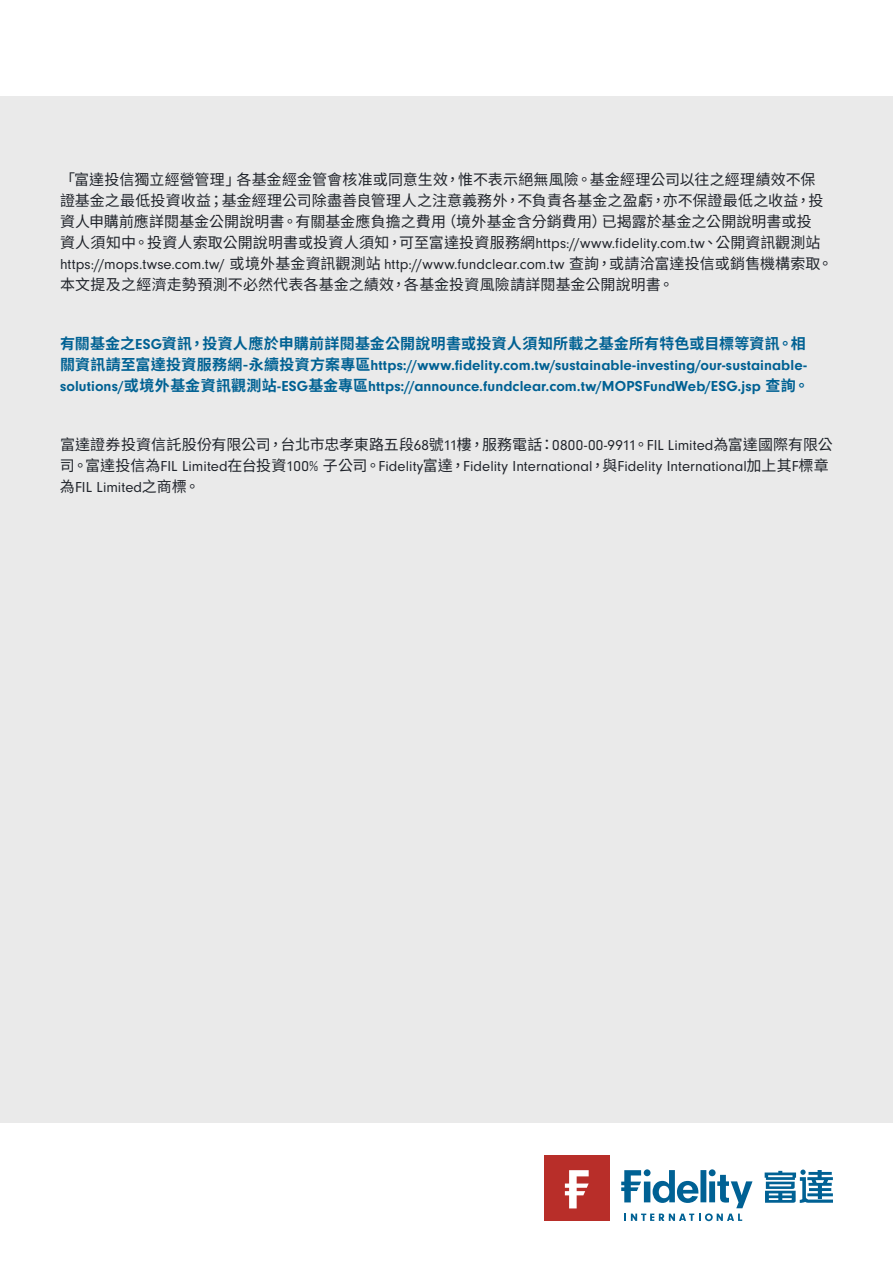
<style>
.page{position:relative;width:893px;height:1263px;background:#fff}
.page>*{position:absolute;margin:0;border:0;box-sizing:border-box;transform-origin:0 0}
.t1{font:15px/21px "Noto Sans CJ Ktc";letter-spacing:.005em;color:#20242b}
.t2{font:15px/21px "Neuzeit Gro";letter-spacing:.005em;color:#20242b}
.t3{font:700 15px/21px "Neuzeit Gro";letter-spacing:.005em;color:#006193}
.t4{font:700 15px "Noto Sans CJ Ktc";letter-spacing:.015em;color:#006193}
.s1{font-family:"Neuzeit Gro"}
.s2{font-family:"Noto Sans CJ Ktc"}
</style>
<div class="page">
<div style="left:0;top:96px;width:893px;height:1027px;background:#eaeaea"></div>
<svg style="left:765px;top:1169px;width:68px;height:34px"></svg>
<div style="left:544px;top:1155px;width:66px;height:66px;background:#b82e29"></div>
<svg style="left:565px;top:1170px;width:24px;height:38px"></svg>
<svg style="left:621px;top:1169px;width:131px;height:52px"></svg>
<p class="t1" style="left:60px;top:169px;width:765px">「富達投信獨立經營管理」各基金經金管會核准或同意生效，惟不表示絕無風險。基金經理公司以往之經理績效不保證基金之最低投資收益；基金經理公司除盡善良管理人之注意義務外，不負責各基金之盈虧，亦不保證最低之收益，投資人申購前應詳閱基金公開說明書。有關基金應負擔之費用（境外基金含分銷費用）已揭露於基金之公開說明書或投資人須知中。投資人索取公開說明書或投資人須知，可至富達投資服務網<span class="s1">https://www.fidelity.com.tw</span>、公開資訊觀測站</p>
<p class="t2" style="left:60px;top:253px;width:774px">https://mops.twse.com.tw/ <span class="s2">或境外基金資訊觀測站</span> http://www.fundclear.com.tw <span class="s2">查詢，或請洽富達投信或銷售機構索取。</span></p>
<p class="t1" style="left:60px;top:274px;width:615px">本文提及之經濟走勢預測不必然代表各基金之績效，各基金投資風險請詳閱基金公開說明書。</p>
<p class="t4" style="left:60px;top:335px;width:747px">有關基金之<span class="s1">ESG</span>資訊，投資人應於申購前詳閱基金公開說明書或投資人須知所載之基金所有特色或目標等資訊。相</p>
<p class="t3" style="left:60px;top:354px;width:751px"><span class="s2">關資訊請至富達投資服務網-永續投資方案專區</span>https://www.fidelity.com.tw/sustainable-investing/our-sustainable&shy;solutions/<span class="s2">或境外基金資訊觀測站</span>-ESG<span class="s2">基金專區</span>https://announce.fundclear.com.tw/MOPSFundWeb/ESG.jsp <span class="s2">查詢。</span></p>
<p class="t1" style="left:60px;top:434px;width:774px">富達證券投資信託股份有限公司，台北市忠孝東路五段<span class="s1">68</span>號<span class="s1">11</span>樓，服務電話：<span class="s1">0800-00-9911</span>。<span class="s1">FIL Limited</span>為富達國際有限公</p>
<p class="t2" style="left:60px;top:455px;width:770px"><span class="s2">司。富達投信為</span>FIL Limited<span class="s2">在台投資</span>100% <span class="s2">子公司。</span>Fidelity<span class="s2">富達，</span>Fidelity International<span class="s2">，與</span>Fidelity International<span class="s2">加上其</span>F<span class="s2">標章為</span>FIL Limited<span class="s2">之商標。</span></p>
</div>
